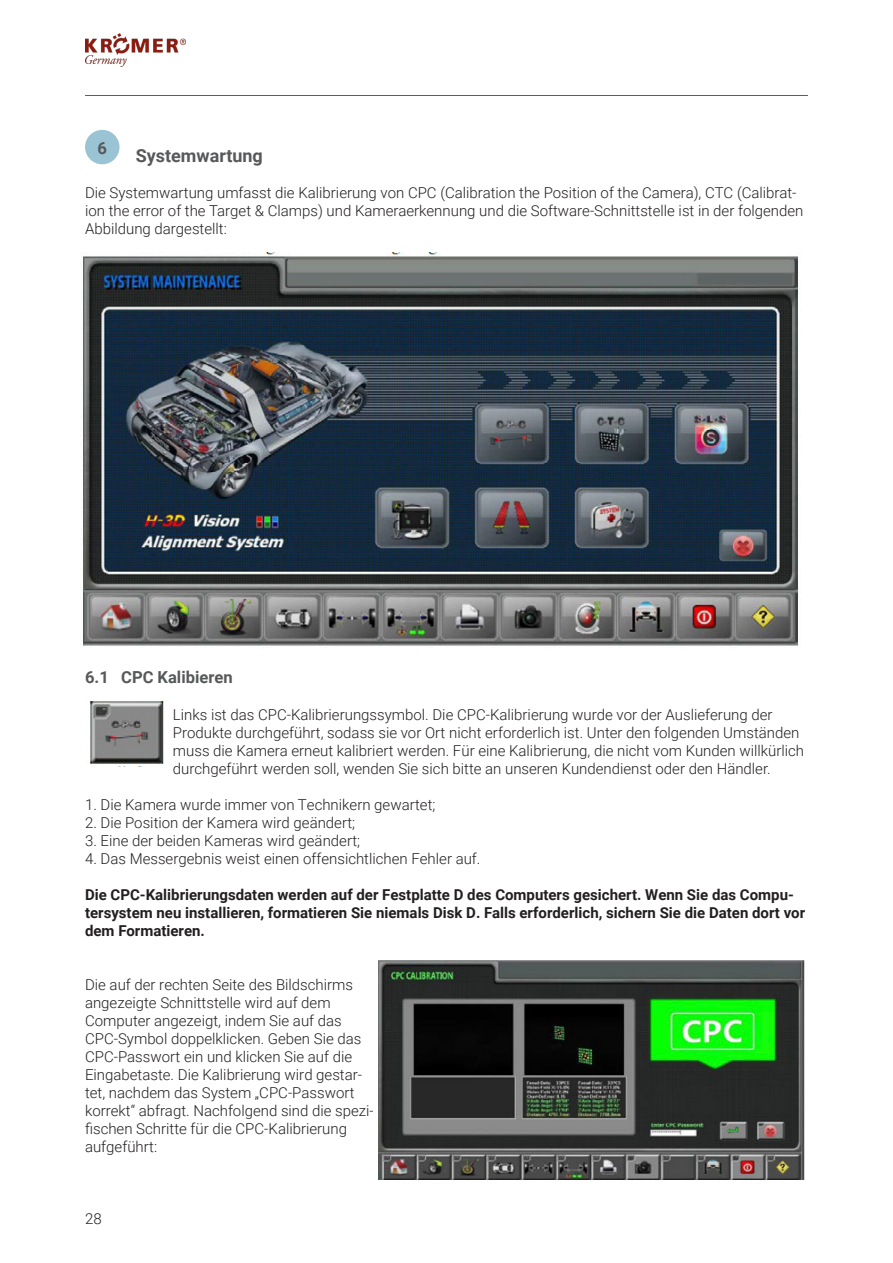
<style>
.page{position:relative;width:893px;height:1263px;background:#fff}
.page>*{position:absolute;margin:0;border:0;box-sizing:border-box;transform-origin:0 0}
.t1{font:700 18px "Roboto";color:#57585a}
.t2{font:700 16.5px "Roboto";color:#57585a}
.t3{font:300 15px/18px "Roboto";color:#231f20}
.t4{font:700 15px/18px "Roboto";color:#231f20}
</style>
<div class="page">
<img style="left:86px;top:33px;width:100px;height:33px">
<hr style="left:85px;top:95px;width:723px;height:1px;background:#16749b">
<div style="left:85px;top:130px;width:34px;height:34px;background:#9ac3d3;border-radius:50%"></div>
<img style="left:83px;top:252px;width:715px;height:394px">
<img style="left:378px;top:961px;width:427px;height:219px">
<img style="left:90px;top:701px;width:74px;height:66px">
<p class="t2" style="left:98px;top:137px;width:11px">6</p>
<p class="t1" style="left:136px;top:143px;width:129px">Systemwartung</p>
<p class="t3" style="left:85px;top:183px;width:720px">Die Systemwartung umfasst die Kalibrierung von CPC (Calibration the Position of the Camera), CTC (Calibrat&shy;ion the error of the Target &amp; Clamps) und Kameraerkennung und die Software-Schnittstelle ist in der folgenden<br>Abbildung dargestellt:</p>
<p class="t2" style="left:85px;top:666px;width:149px">6.1 CPC Kalibieren</p>
<p class="t3" style="left:173px;top:705px;width:633px">Links ist das CPC-Kalibrierungssymbol. Die CPC-Kalibrierung wurde vor der Auslieferung der Produkte durchgeführt, sodass sie vor Ort nicht erforderlich ist. Unter den folgenden Umständen muss die Kamera erneut kalibriert werden. Für eine Kalibrierung, die nicht vom Kunden willkürlich durchgeführt werden soll, wenden Sie sich bitte an unseren Kundendienst oder den Händler.</p>
<p class="t3" style="left:85px;top:795px;width:352px">1. Die Kamera wurde immer von Technikern gewartet;</p>
<p class="t3" style="left:85px;top:813px;width:272px">2. Die Position der Kamera wird geändert;</p>
<p class="t3" style="left:85px;top:831px;width:277px">3. Eine der beiden Kameras wird geändert;</p>
<p class="t3" style="left:85px;top:849px;width:397px">4. Das Messergebnis weist einen offensichtlichen Fehler auf.</p>
<p class="t4" style="left:85px;top:885px;width:722px">Die CPC-Kalibrierungsdaten werden auf der Festplatte D des Computers gesichert. Wenn Sie das Compu&shy;tersystem neu installieren, formatieren Sie niemals Disk D. Falls erforderlich, sichern Sie die Daten dort vor dem Formatieren.</p>
<p class="t3" style="left:85px;top:975px;width:290px">Die auf der rechten Seite des Bildschirms angezeigte Schnittstelle wird auf dem Computer angezeigt, indem Sie auf das CPC-Symbol doppelklicken. Geben Sie das CPC-Passwort ein und klicken Sie auf die Eingabetaste. Die Kalibrierung wird gestar&shy;tet, nachdem das System „CPC-Passwort korrekt“ abfragt. Nachfolgend sind die spezi&shy;fischen Schritte für die CPC-Kalibrierung aufgeführt:</p>
<p class="t3" style="left:85px;top:1209px;width:18px">28</p>
</div>
